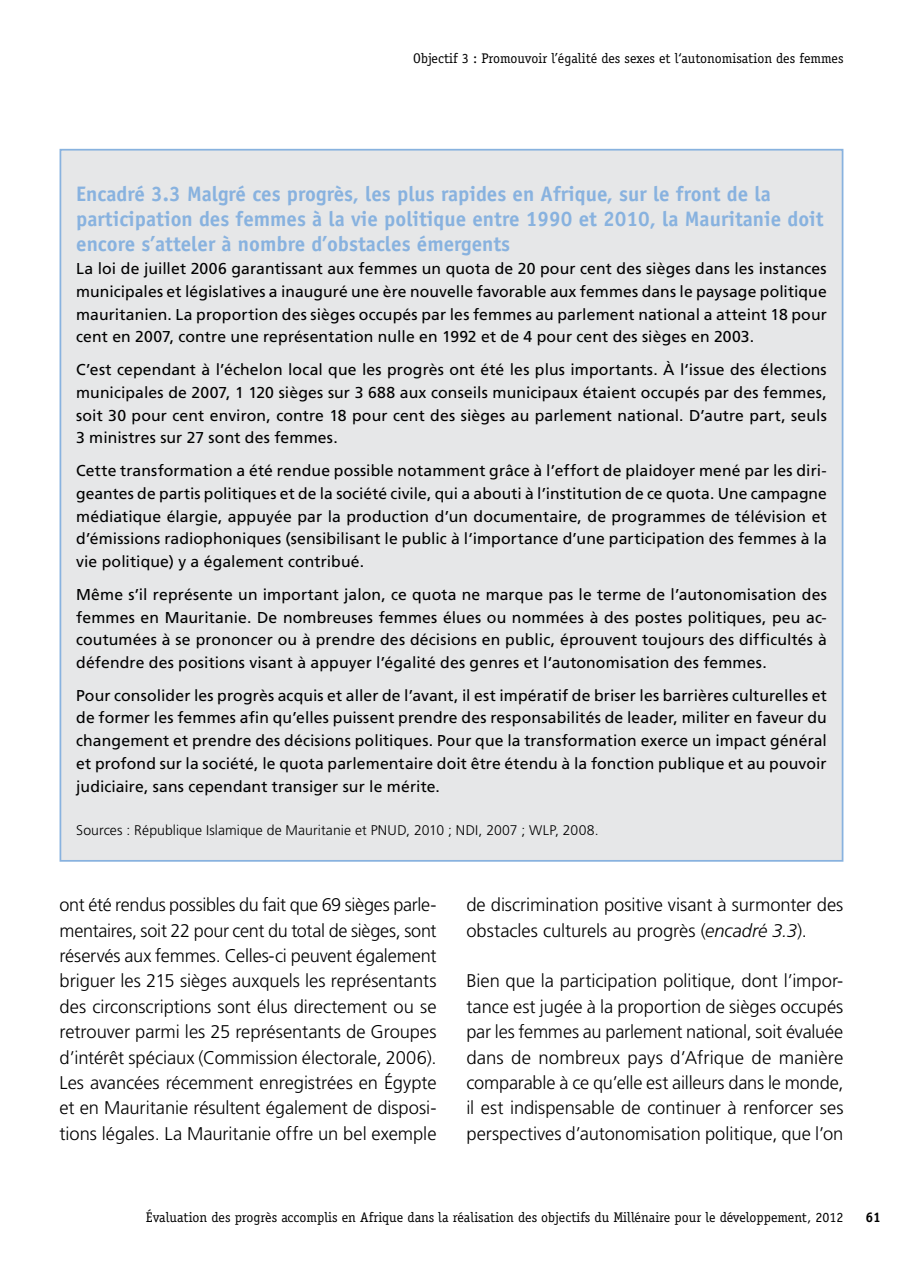
<style>
.page{position:relative;width:903px;height:1275px;background:#fff}
.page>*{position:absolute;margin:0;border:0;box-sizing:border-box;transform-origin:0 0}
.t1{font:700 21px/25.4px "Officina Sans Std";color:#88b2df}
.t2{font:300 18.38px/25.4px "Frutiger LT Std";letter-spacing:-.005em;color:#000;text-align:justify}
.t3{font:15.75px/22.8px "Frutiger LT Std";letter-spacing:.005em;color:#000;text-align:justify}
.t4{font:14px "Officina Serif Std";color:#000}
.t5{font:300 14px "Frutiger LT Std";letter-spacing:.005em;color:#000}
.t6{font:700 14px "Officina Serif Std";color:#000}
.s1{font-style:italic}
</style>
<div class="page">
<div style="left:60px;top:150px;width:782px;height:711px;background:#e6e7e8"></div>
<p class="t4" style="left:413px;top:50px;width:432px">Objectif 3 : Promouvoir l’égalité des sexes et l‘autonomisation des femmes</p>
<h1 class="t1" style="left:76px;top:181px;width:749px">Encadré 3.3 Malgré ces progrès, les plus rapides en Afrique, sur le front de la participation des femmes à la vie politique entre 1990 et 2010, la Mauritanie doit encore s’atteler à nombre d’obstacles émergents</h1>
<p class="t3" style="left:76px;top:257px;width:752px">La loi de juillet 2006 garantissant aux femmes un quota de 20 pour cent des sièges dans les instances municipales et législatives a inauguré une ère nouvelle favorable aux femmes dans le paysage politique mauritanien. La proportion des sièges occupés par les femmes au parlement national a atteint 18 pour cent en 2007, contre une représentation nulle en 1992 et de 4 pour cent des sièges en 2003.</p>
<p class="t3" style="left:76px;top:358px;width:752px">C’est cependant à l’échelon local que les progrès ont été les plus importants. À l‘issue des élections municipales de 2007, 1 120 sièges sur 3 688 aux conseils municipaux étaient occupés par des femmes, soit 30 pour cent environ, contre 18 pour cent des sièges au parlement national. D’autre part, seuls 3 ministres sur 27 sont des femmes.</p>
<p class="t3" style="left:76px;top:459px;width:752px">Cette transformation a été rendue possible notamment grâce à l’effort de plaidoyer mené par les diri&shy;geantes de partis politiques et de la société civile, qui a abouti à l’institution de ce quota. Une campagne médiatique élargie, appuyée par la production d’un documentaire, de programmes de télévision et d’émissions radiophoniques (sensibilisant le public à l‘importance d’une participation des femmes à la vie politique) y a également contribué.</p>
<p class="t3" style="left:76px;top:583px;width:752px">Même s’il représente un important jalon, ce quota ne marque pas le terme de l’autonomisation des femmes en Mauritanie. De nombreuses femmes élues ou nommées à des postes politiques, peu ac&shy;coutumées à se prononcer ou à prendre des décisions en public, éprouvent toujours des difficultés à défendre des positions visant à appuyer l’égalité des genres et l‘autonomisation des femmes.</p>
<p class="t3" style="left:76px;top:684px;width:752px">Pour consolider les progrès acquis et aller de l’avant, il est impératif de briser les barrières culturelles et de former les femmes afin qu’elles puissent prendre des responsabilités de leader, militer en faveur du changement et prendre des décisions politiques. Pour que la transformation exerce un impact général et profond sur la société, le quota parlementaire doit être étendu à la fonction publique et au pouvoir judiciaire, sans cependant transiger sur le mérite.</p>
<p class="t5" style="left:76px;top:822px;width:524px">Sources : République Islamique de Mauritanie et PNUD, 2010 ; NDI, 2007 ; WLP, 2008.</p>
<p class="t2" style="left:60px;top:892px;width:379px">ont été rendus possibles du fait que 69 sièges parle&shy;mentaires, soit 22 pour cent du total de sièges, sont réservés aux femmes. Celles-ci peuvent également briguer les 215 sièges auxquels les représentants des circonscriptions sont élus directement ou se retrouver parmi les 25 représentants de Groupes d’intérêt spéciaux (Commission électorale, 2006).<br>Les avancées récemment enregistrées en Égypte et en Mauritanie résultent également de disposi&shy;tions légales. La Mauritanie offre un bel exemple</p>
<p class="t2" style="left:466px;top:892px;width:379px">de discrimination positive visant à surmonter des obstacles culturels au progrès (<span class="s1">encadré 3.3</span>).</p>
<p class="t2" style="left:466px;top:969px;width:379px">Bien que la participation politique, dont l’impor&shy;tance est jugée à la proportion de sièges occupés par les femmes au parlement national, soit évaluée dans de nombreux pays d’Afrique de manière comparable à ce qu’elle est ailleurs dans le monde, il est indispensable de continuer à renforcer ses perspectives d’autonomisation politique, que l’on</p>
<p class="t4" style="left:146px;top:1209px;width:699px">Évaluation des progrès accomplis en Afrique dans la réalisation des objectifs du Millénaire pour le développement, 2012</p>
<p class="t6" style="left:865px;top:1208px;width:17px">61</p>
</div>
